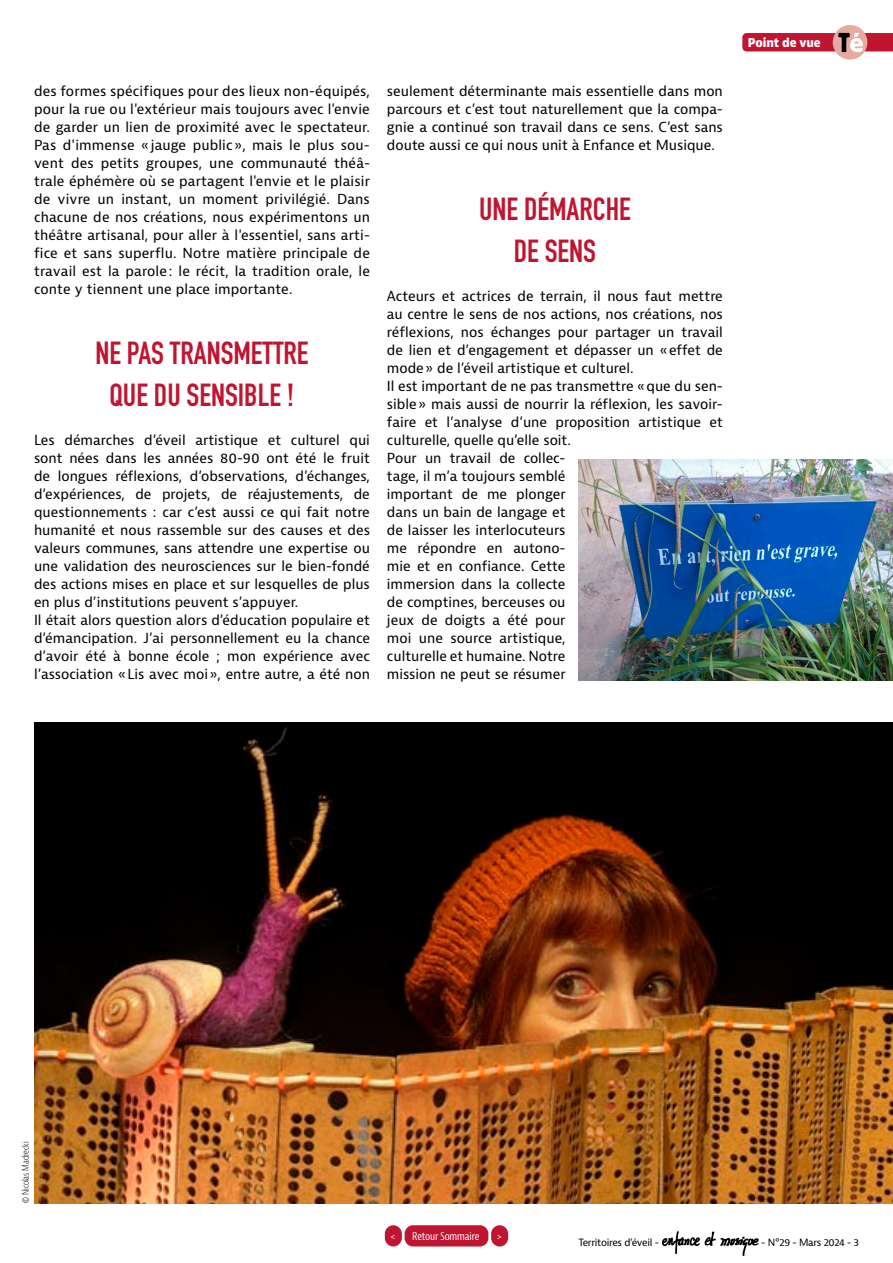
<style>
.page{position:relative;width:893px;height:1263px;background:#fff}
.page>*{position:absolute;margin:0;border:0;box-sizing:border-box;transform-origin:0 0}
.t1{font:700 31.5px/42px "DIN Condensed";color:#c01530;text-align:center}
.t2{font:13.5px/18px "Bernina Sans";color:#000;text-align:justify}
.t3{font:700 condensed 12px "Bernina Sans";color:#fff}
.t4{font:condensed 10.5px "Bernina Sans";letter-spacing:-.01em;color:#fff}
.t5{font:9.75px "Bernina Sans";letter-spacing:-.035em;color:#000}
.t6{font:300 condensed 9px "Bernina Sans";letter-spacing:-.005em;color:#000}
</style>
<div class="page">
<img style="left:662px;top:1231px;width:97px;height:25px">
<div style="left:405px;top:1225px;width:83px;height:21px;background:#c01530;border-radius:9px"></div>
<div style="left:491px;top:1225px;width:17px;height:21px;background:#c01530;border-radius:9px"></div>
<div style="left:385px;top:1225px;width:17px;height:21px;background:#c01530;border-radius:9px"></div>
<div style="left:833px;top:25px;width:34px;height:35px;background:#e5aaa0;border-radius:50%"></div>
<svg style="left:742px;top:33px;width:151px;height:19px;background:#c1394c"></svg>
<img style="left:34px;top:723px;width:859px;height:480px">
<img style="left:578px;top:459px;width:315px;height:221px">
<p class="t2" style="left:34px;top:82px;width:337px">des formes spécifiques pour des lieux non-équipés, pour la rue ou l'extérieur mais toujours avec l'envie de garder un lien de proximité avec le spectateur.<br>Pas d'immense « jauge public », mais le plus sou&shy;vent des petits groupes, une communauté théâ&shy;trale éphémère où se partagent l'envie et le plaisir de vivre un instant, un moment privilégié. Dans chacune de nos créations, nous expérimentons un théâtre artisanal, pour aller à l'essentiel, sans arti&shy;fice et sans superflu. Notre matière principale de travail est la parole : le récit, la tradition orale, le conte y tiennent une place importante.</p>
<h1 class="t1" style="left:95px;top:332px;width:215px">NE PAS TRANSMETTRE<br>QUE DU SENSIBLE !</h1>
<p class="t2" style="left:34px;top:432px;width:337px;text-align:left">Les démarches d’éveil artistique et culturel qui sont nées dans les années 80-90 ont été le fruit de longues réflexions, d’observations, d’échanges, d’expériences, de projets, de réajustements, de questionnements : car c’est aussi ce qui fait notre humanité et nous rassemble sur des causes et des valeurs communes, sans attendre une expertise ou une validation des neurosciences sur le bien-fondé des actions mises en place et sur lesquelles de plus en plus d’institutions peuvent s’appuyer.<br>Il était alors question alors d’éducation populaire et d’émancipation. J’ai personnellement eu la chance d’avoir été à bonne école ; mon expérience avec l’association «Lis avec moi», entre autre, a été non</p>
<p class="t2" style="left:387px;top:82px;width:337px">seulement déterminante mais essentielle dans mon parcours et c’est tout naturellement que la compa&shy;gnie a continué son travail dans ce sens. C’est sans doute aussi ce qui nous unit à Enfance et Musique.</p>
<h1 class="t1" style="left:479px;top:188px;width:153px">UNE DÉMARCHE<br>DE SENS</h1>
<p class="t2" style="left:387px;top:288px;width:337px;text-align:left">Acteurs et actrices de terrain, il nous faut mettre au centre le sens de nos actions, nos créations, nos réflexions, nos échanges pour partager un travail de lien et d’engagement et dépasser un «effet de mode» de l’éveil artistique et culturel.<br>Il est important de ne pas transmettre «que du sen&shy;sible» mais aussi de nourrir la réflexion, les savoir&shy;faire et l’analyse d’une proposition artistique et culturelle, quelle qu’elle soit.<br>Pour un travail de collec-<br>tage, il m’a toujours semblé<br>important de me plonger<br>dans un bain de langage et<br>de laisser les interlocuteurs<br>me répondre en autono-<br>mie et en confiance. Cette<br>immersion dans la collecte<br>de comptines, berceuses ou<br>jeux de doigts a été pour<br>moi une source artistique,<br>culturelle et humaine. Notre<br>mission ne peut se résumer</p>
<p class="t3" style="left:748px;top:35px;width:75px">Point de vue</p>
<p class="t6" style="left:20px;top:1203px;width:64px;rotate:-90deg">© Nicolas Madrecki</p>
<p class="t4" style="left:390px;top:1230px;width:7px">&lt;</p>
<p class="t4" style="left:412px;top:1230px;width:69px">Retour Sommaire</p>
<p class="t4" style="left:496px;top:1230px;width:7px">&gt;</p>
<p class="t5" style="left:578px;top:1236px;width:82px">Territoires d’éveil -</p>
<p class="t5" style="left:761px;top:1236px;width:99px">- N°29 - Mars 2024 - 3</p>
</div>
